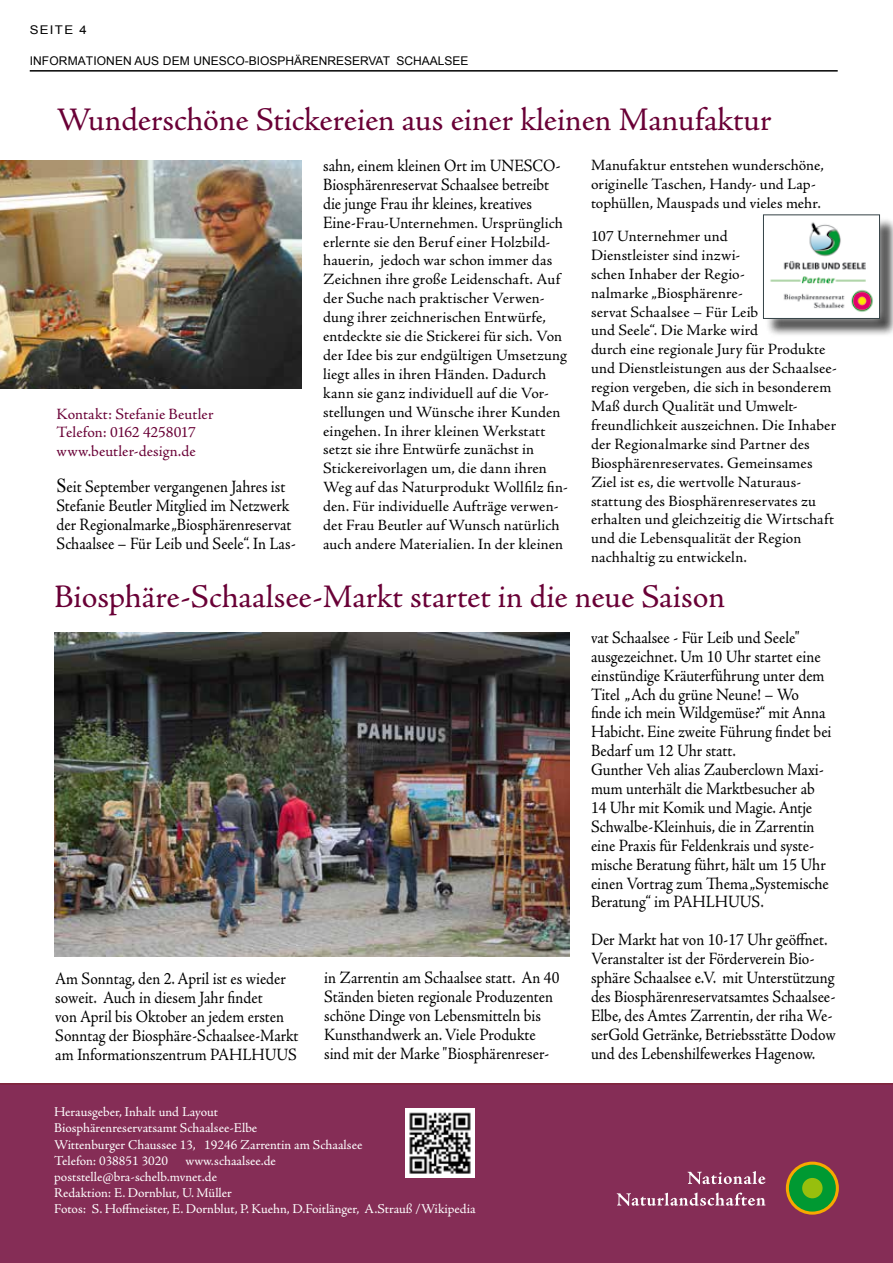
<style>
.page{position:relative;width:893px;height:1263px;background:#fff}
.page>*{position:absolute;margin:0;border:0;box-sizing:border-box;transform-origin:0 0}
.t1{font:33px "Adobe Jenson Pro";color:#690036}
.t2{font:17.4px/18.9px "Adobe Jenson Pro";color:#000;scale:.91 1}
.t3{font:15.75px/18.9px "Adobe Jenson Pro";letter-spacing:.01em;color:#000}
.t4{font:15.75px/18.9px "Adobe Jenson Pro";letter-spacing:.005em;color:#690036}
.t5{font:13.5px/16.2px "Adobe Jenson Pro";color:#fff}
.t6{font:12px "Arial";color:#000}
.t7{font:12px "Arial";color:#000;scale:1.1 1}
.s1{font-family:"Times New Roman";font-size:19.8px}
.s2{font-size:17.4px}
</style>
<div class="page">
<div style="left:0;top:1083px;width:893px;height:180px;background:#852d56"></div>
<hr style="left:30px;top:70px;width:808px;height:2px;background:#000">
<svg style="left:688px;top:1171px;width:77px;height:13px"></svg>
<svg style="left:617px;top:1192px;width:148px;height:14px;background:#a66684"></svg>
<svg style="left:786px;top:1161px;width:53px;height:53px"></svg>
<div style="left:789px;top:1165px;width:47px;height:46px;background:#009932;border-radius:50%"></div>
<div style="left:802px;top:1178px;width:20px;height:20px;background:#97bf0d;border-radius:50%"></div>
<img style="left:405px;top:1108px;width:69px;height:70px">
<img style="left:54px;top:632px;width:516px;height:325px">
<img style="left:0;top:160px;width:302px;height:228px">
<div style="left:765px;top:217px;width:128px;height:120px;background:#000;opacity:.75"></div>
<div style="left:753px;top:205px;width:136px;height:124px;background:#fff;opacity:.75"></div>
<img style="left:765px;top:217px;width:113px;height:100px">
<div style="left:763px;top:215px;width:117px;height:104px;border:1px solid #344246"></div>
<hr style="left:535px;top:138px;width:129px;height:1px;background:#690036">
<p class="t7" style="left:30px;top:22px;width:53px">SEITE 4</p>
<p class="t6" style="left:30px;top:53px;width:440px">INFORMATIONEN AUS DEM UNESCO-BIOSPHÄRENRESERVAT SCHAALSEE</p>
<h1 class="t1" style="left:57px;top:101px;width:716px">Wunderschöne Stickereien aus einer kleinen Manufaktur</h1>
<p class="t4" style="left:57px;top:404px;width:158px">Kontakt: Stefanie Beutler<br>Telefon: 0162 4258017 www.beutler-design.de</p>
<p class="t2" style="left:57px;top:478px;width:265px"><span class="s1">S</span>eit September vergangenen Jahres ist Stefanie Beutler Mitglied im Netzwerk der Regionalmarke „Biosphärenreservat Schaalsee – Für Leib und Seele“. In Las-</p>
<p class="t2" style="left:323px;top:156px;width:262px">sahn, einem kleinen Ort im UNESCO-<br>Biosphärenreservat Schaalsee betreibt die junge Frau ihr kleines, kreatives</p>
<p class="t3" style="left:323px;top:214px;width:246px"><span class="s2">Eine-</span>Frau-Unternehmen. Ursprünglich erlernte sie den Beruf einer Holzbild&shy;hauerin, jedoch war schon immer das Zeichnen ihre große Leidenschaft. Auf der Suche nach praktischer Verwen&shy;dung ihrer zeichnerischen Entwürfe, entdeckte sie die Stickerei für sich. Von der Idee bis zur endgültigen Umsetzung liegt alles in ihren Händen. Dadurch kann sie ganz individuell auf die Vor&shy;stellungen und Wünsche ihrer Kunden eingehen. In ihrer kleinen Werkstatt setzt sie ihre Entwürfe zunächst in Stickereivorlagen um, die dann ihren Weg auf das Naturprodukt Wollfilz fin&shy;den. Für individuelle Aufträge verwen&shy;det Frau Beutler auf Wunsch natürlich auch andere Materialien. In der kleinen</p>
<p class="t3" style="left:591px;top:156px;width:234px">Manufaktur entstehen wunderschöne, originelle Taschen, Handy- und Lap&shy;tophüllen, Mauspads und vieles mehr.</p>
<p class="t3" style="left:591px;top:227px;width:247px">107 Unternehmer und<br>Dienstleister sind inzwi-<br>schen Inhaber der Regio-<br>nalmarke „Biosphärenre-<br>servat Schaalsee – Für Leib<br>und Seele“. Die Marke wird<br>durch eine regionale Jury für Produkte und Dienstleistungen aus der Schaalsee&shy;region vergeben, die sich in besonderem Maß durch Qualität und Umwelt&shy;freundlichkeit auszeichnen. Die Inhaber der Regionalmarke sind Partner des Biosphärenreservates. Gemeinsames Ziel ist es, die wertvolle Naturaus&shy;stattung des Biosphärenreservates zu erhalten und gleichzeitig die Wirtschaft und die Lebensqualität der Region nachhaltig zu entwickeln.</p>
<h1 class="t1" style="left:54px;top:578px;width:672px">Biosphäre-Schaalsee-Markt startet in die neue Saison</h1>
<p class="t2" style="left:55px;top:970px;width:269px">Am Sonntag, den 2. April ist es wieder soweit. Auch in diesem Jahr findet<br>von April bis Oktober an jedem ersten Sonntag der Biosphäre-Schaalsee-Markt am Informationszentrum PAHLHUUS</p>
<p class="t2" style="left:324px;top:968px;width:260px">in Zarrentin am Schaalsee statt. An 40<br>Ständen bieten regionale Produzenten schöne Dinge von Lebensmitteln bis Kunsthandwerk an. Viele Produkte sind mit der Marke "Biosphärenreser-</p>
<p class="t5" style="left:54px;top:1104px;width:310px">Herausgeber, Inhalt und Layout<br>Biosphärenreservatsamt Schaalsee-Elbe<br>Wittenburger Chaussee 13, 19246 Zarrentin am Schaalsee Telefon: 038851 3020</p>
<p class="t5" style="left:54px;top:1153px;width:423px;text-indent:131px">www.schaalsee.de<br>poststelle@bra-schelb.mvnet.de<br>Redaktion: E. Dornblut, U. Müller<br>Fotos: S. Hoffmeister, E. Dornblut, P. Kuehn, D.Foitlänger, A.Strauß /Wikipedia</p>
<p class="t2" style="left:591px;top:628px;width:266px">vat Schaalsee - Für Leib und Seele" ausgezeichnet. Um 10 Uhr startet eine einstündige Kräuterführung unter dem Titel „Ach du grüne Neune! – Wo finde ich mein Wildgemüse?“ mit Anna Habicht. Eine zweite Führung findet bei Bedarf um 12 Uhr statt.<br>Gunther Veh alias Zauberclown Maxi&shy;mum unterhält die Marktbesucher ab 14 Uhr mit Komik und Magie. Antje Schwalbe-Kleinhuis, die in Zarrentin eine Praxis für Feldenkrais und syste&shy;mische Beratung führt, hält um 15 Uhr einen Vortrag zum Thema „Systemische Beratung“ im PAHLHUUS.</p>
<p class="t2" style="left:591px;top:931px;width:270px">Der Markt hat von 10-17 Uhr geöffnet.<br>Veranstalter ist der Förderverein Bio&shy;sphäre Schaalsee e.V. mit Unterstützung des Biosphärenreservatsamtes Schaalsee-Elbe, des Amtes Zarrentin, der riha We&shy;serGold Getränke, Betriebsstätte Dodow und des Lebenshilfewerkes Hagenow.</p>
</div>
